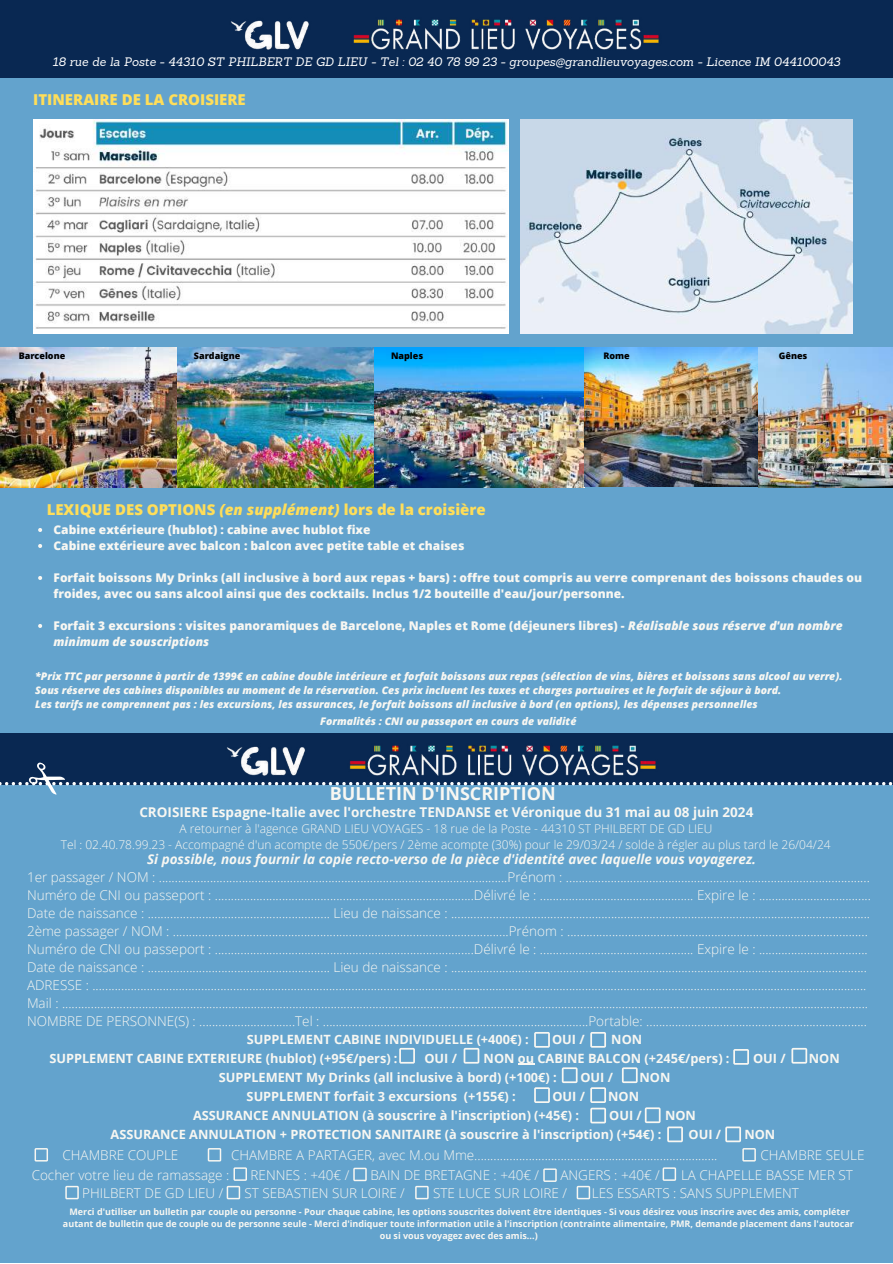
<style>
.page{position:relative;width:893px;height:1264px;background:#fff}
.page>*{position:absolute;margin:0;border:0;box-sizing:border-box;transform-origin:0 0}
.t1{font:700 18px "Open Sans";color:#f8f7f2}
.t2{font:800 15px "Open Sans";color:#ffde59}
.t3{font:300 13.5px/18px "Open Sans";color:#f8f7f2}
.t4{font:italic 700 13.5px "Open Sans";color:#f8f7f2}
.t5{font:700 13.5px "Open Sans";color:#f8f7f2}
.t6{font:700 12.75px "Open Sans";color:#f8f7f2}
.t7{font:800 12px/16px "Open Sans";color:#f8f7f2}
.t8{font:300 12px/16px "Open Sans";color:#f8f7f2;text-align:center}
.t9{font:italic 12px "Sanchez";color:#fff}
.t10{font:italic 800 10.5px/14px "Open Sans";color:#f8f7f2}
.t11{font:700 9px/12px "Open Sans";color:#f8f7f2;text-align:center}
.t12{font:800 9px "Open Sans";color:#000}
.s1{font-style:italic}
</style>
<div class="page">
<div style="left:0;top:0;width:892px;height:1262px;background:#63a3cd"></div>
<div style="left:0;top:733px;width:892px;height:51px;background:#092852"></div>
<img style="left:227px;top:745px;width:428px;height:16px">
<svg style="left:0;top:761px;width:892px;height:34px"></svg>
<svg style="left:742px;top:1148px;width:13px;height:13px"></svg>
<svg style="left:35px;top:1148px;width:13px;height:13px"></svg>
<svg style="left:208px;top:1148px;width:13px;height:13px"></svg>
<svg style="left:65px;top:1185px;width:14px;height:14px"></svg>
<svg style="left:353px;top:1167px;width:14px;height:14px"></svg>
<svg style="left:543px;top:1168px;width:13px;height:13px"></svg>
<svg style="left:662px;top:1167px;width:14px;height:13px"></svg>
<svg style="left:576px;top:1185px;width:14px;height:14px"></svg>
<svg style="left:415px;top:1185px;width:13px;height:14px"></svg>
<svg style="left:227px;top:1167px;width:20px;height:32px"></svg>
<svg style="left:518px;top:1063px;width:16px;height:1px"></svg>
<svg style="left:725px;top:1126px;width:16px;height:16px"></svg>
<svg style="left:463px;top:1047px;width:16px;height:16px"></svg>
<svg style="left:667px;top:1126px;width:16px;height:16px"></svg>
<svg style="left:644px;top:1107px;width:16px;height:16px"></svg>
<svg style="left:399px;top:1047px;width:16px;height:16px"></svg>
<svg style="left:534px;top:1032px;width:16px;height:15px"></svg>
<svg style="left:590px;top:1032px;width:16px;height:15px"></svg>
<svg style="left:622px;top:1067px;width:15px;height:16px"></svg>
<svg style="left:561px;top:1067px;width:16px;height:16px"></svg>
<svg style="left:733px;top:1049px;width:16px;height:15px"></svg>
<svg style="left:791px;top:1047px;width:16px;height:16px"></svg>
<svg style="left:534px;top:1087px;width:16px;height:15px"></svg>
<svg style="left:590px;top:1087px;width:16px;height:36px"></svg>
<div style="left:0;top:0;width:892px;height:78px;background:#092852"></div>
<img style="left:231px;top:19px;width:428px;height:31px">
<img style="left:33px;top:119px;width:476px;height:214px">
<img style="left:520px;top:119px;width:332px;height:215px">
<img style="left:0;top:347px;width:178px;height:141px">
<img style="left:178px;top:347px;width:198px;height:141px">
<img style="left:374px;top:347px;width:384px;height:140px">
<img style="left:758px;top:347px;width:134px;height:140px">
<svg style="left:38px;top:528px;width:4px;height:4px"></svg>
<svg style="left:38px;top:544px;width:4px;height:4px"></svg>
<svg style="left:38px;top:576px;width:4px;height:4px"></svg>
<svg style="left:38px;top:624px;width:4px;height:4px"></svg>
<p class="t9" style="left:52px;top:54px;width:789px">18 rue de la Poste - 44310 ST PHILBERT DE GD LIEU - Tel : 02 40 78 99 23 - groupes@grandlieuvoyages.com - Licence IM 044100043</p>
<p class="t2" style="left:33px;top:89px;width:214px">ITINERAIRE DE LA CROISIERE</p>
<p class="t12" style="left:19px;top:349px;width:48px">Barcelone</p>
<p class="t12" style="left:194px;top:349px;width:48px">Sardaigne</p>
<p class="t12" style="left:391px;top:349px;width:34px">Naples</p>
<p class="t12" style="left:603px;top:349px;width:28px">Rome</p>
<p class="t12" style="left:778px;top:349px;width:30px">Gênes</p>
<p class="t2" style="left:47px;top:499px;width:440px">LEXIQUE DES OPTIONS <span class="s1">(en supplément)</span> lors de la croisière</p>
<p class="t7" style="left:54px;top:521px;width:412px">Cabine extérieure (hublot) : cabine avec hublot fixe<br>Cabine extérieure avec balcon : balcon avec petite table et chaises</p>
<p class="t7" style="left:54px;top:569px;width:810px">Forfait boissons My Drinks (all inclusive à bord aux repas + bars) : offre tout compris au verre comprenant des boissons chaudes ou froides, avec ou sans alcool ainsi que des cocktails. Inclus 1/2 bouteille d'eau/jour/personne.</p>
<p class="t7" style="left:54px;top:617px;width:790px">Forfait 3 excursions : visites panoramiques de Barcelone, Naples et Rome (déjeuners libres) - <span class="s1">Réalisable sous réserve d'un nombre minimum de souscriptions</span></p>
<p class="t10" style="left:35px;top:668px;width:808px">*Prix TTC par personne à partir de 1399€ en cabine double intérieure et forfait boissons aux repas (sélection de vins, bières et boissons sans alcool au verre).<br>Sous réserve des cabines disponibles au moment de la réservation. Ces prix incluent les taxes et charges portuaires et le forfait de séjour à bord.<br>Les tarifs ne comprennent pas : les excursions, les assurances, le forfait boissons all inclusive à bord (en options), les dépenses personnelles</p>
<p class="t10" style="left:320px;top:714px;width:258px">Formalités : CNI ou passeport en cours de validité</p>
<h1 class="t1" style="left:329px;top:781px;width:227px">BULLETIN D'INSCRIPTION</h1>
<p class="t5" style="left:139px;top:802px;width:615px">CROISIERE Espagne-Italie avec l'orchestre TENDANSE et Véronique du 31 mai au 08 juin 2024</p>
<p class="t8" style="left:61px;top:820px;width:771px">A retourner à l'agence GRAND LIEU VOYAGES - 18 rue de la Poste - 44310 ST PHILBERT DE GD LIEU<br>Tel : 02.40.78.99.23 - Accompagné d'un acompte de 550€/pers / 2ème acompte (30%) pour le 29/03/24 / solde à régler au plus tard le 26/04/24</p>
<p class="t4" style="left:147px;top:849px;width:610px">Si possible, nous fournir la copie recto-verso de la pièce d'identité avec laquelle vous voyagerez.</p>
<p class="t3" style="left:27px;top:868px;width:845px">1er passager / NOM : .............................................................................................................Prénom : ...............................................................................................<br>Numéro de CNI ou passeport : .................................................................................Délivré le : ................................................ Expire le : ...................................<br>Date de naissance : ......................................................... Lieu de naissance : ...................................................................................................................................<br>2ème passager / NOM : .........................................................................................................Prénom : ..............................................................................................<br>Numéro de CNI ou passeport : .................................................................................Délivré le : ................................................ Expire le : ..................................<br>Date de naissance : ......................................................... Lieu de naissance : ..................................................................................................................................<br>ADRESSE : ..................................................................................................................................................................................................................................................<br>Mail : ............................................................................................................................................................................................................................................................<br>NOMBRE DE PERSONNE(S) : ..............................Tel : ...................................................................................Portable: .....................................................................</p>
<p class="t6" style="left:247px;top:1030px;width:283px">SUPPLEMENT CABINE INDIVIDUELLE (+400€) :</p>
<p class="t6" style="left:552px;top:1030px;width:34px">OUI /</p>
<p class="t6" style="left:611px;top:1030px;width:32px">NON</p>
<p class="t6" style="left:49px;top:1049px;width:350px">SUPPLEMENT CABINE EXTERIEURE (hublot) (+95€/pers) :</p>
<p class="t6" style="left:424px;top:1049px;width:34px">OUI /</p>
<p class="t6" style="left:483px;top:1049px;width:247px">NON ou CABINE BALCON (+245€/pers) :</p>
<p class="t6" style="left:753px;top:1049px;width:34px">OUI /</p>
<p class="t6" style="left:808px;top:1049px;width:32px">NON</p>
<p class="t6" style="left:219px;top:1068px;width:339px">SUPPLEMENT My Drinks (all inclusive à bord) (+100€) :</p>
<p class="t6" style="left:580px;top:1068px;width:34px">OUI /</p>
<p class="t6" style="left:639px;top:1068px;width:32px">NON</p>
<p class="t6" style="left:246px;top:1087px;width:271px">SUPPLEMENT forfait 3 excursions (+155€) :</p>
<p class="t6" style="left:552px;top:1087px;width:34px">OUI /</p>
<p class="t6" style="left:608px;top:1087px;width:32px">NON</p>
<p class="t6" style="left:193px;top:1106px;width:387px">ASSURANCE ANNULATION (à souscrire à l'inscription) (+45€) :</p>
<p class="t6" style="left:609px;top:1106px;width:34px">OUI /</p>
<p class="t6" style="left:665px;top:1106px;width:32px">NON</p>
<p class="t6" style="left:110px;top:1125px;width:552px">ASSURANCE ANNULATION + PROTECTION SANITAIRE (à souscrire à l'inscription) (+54€) :</p>
<p class="t6" style="left:688px;top:1125px;width:34px">OUI /</p>
<p class="t6" style="left:744px;top:1125px;width:32px">NON</p>
<p class="t3" style="left:62px;top:1145px;width:117px">CHAMBRE COUPLE</p>
<p class="t3" style="left:231px;top:1145px;width:488px">CHAMBRE A PARTAGER, avec M.ou Mme............................................................................</p>
<p class="t3" style="left:760px;top:1145px;width:105px">CHAMBRE SEULE</p>
<p class="t3" style="left:32px;top:1165px;width:199px">Cocher votre lieu de ramassage :</p>
<p class="t3" style="left:250px;top:1165px;width:100px">RENNES : +40€ /</p>
<p class="t3" style="left:370px;top:1165px;width:170px">BAIN DE BRETAGNE : +40€ /</p>
<p class="t3" style="left:560px;top:1165px;width:101px">ANGERS : +40€ /</p>
<p class="t3" style="left:681px;top:1165px;width:173px">LA CHAPELLE BASSE MER ST</p>
<p class="t3" style="left:82px;top:1183px;width:143px">PHILBERT DE GD LIEU /</p>
<p class="t3" style="left:244px;top:1183px;width:162px">ST SEBASTIEN SUR LOIRE /</p>
<p class="t3" style="left:433px;top:1183px;width:135px">STE LUCE SUR LOIRE /</p>
<p class="t3" style="left:591px;top:1183px;width:208px">LES ESSARTS : SANS SUPPLEMENT</p>
<p class="t11" style="left:63px;top:1205px;width:792px">Merci d'utiliser un bulletin par couple ou personne - Pour chaque cabine, les options souscrites doivent être identiques - Si vous désirez vous inscrire avec des amis, compléter autant de bulletin que de couple ou de personne seule - Merci d'indiquer toute information utile à l'inscription (contrainte alimentaire, PMR, demande placement dans l'autocar ou si vous voyagez avec des amis...)</p>
</div>
